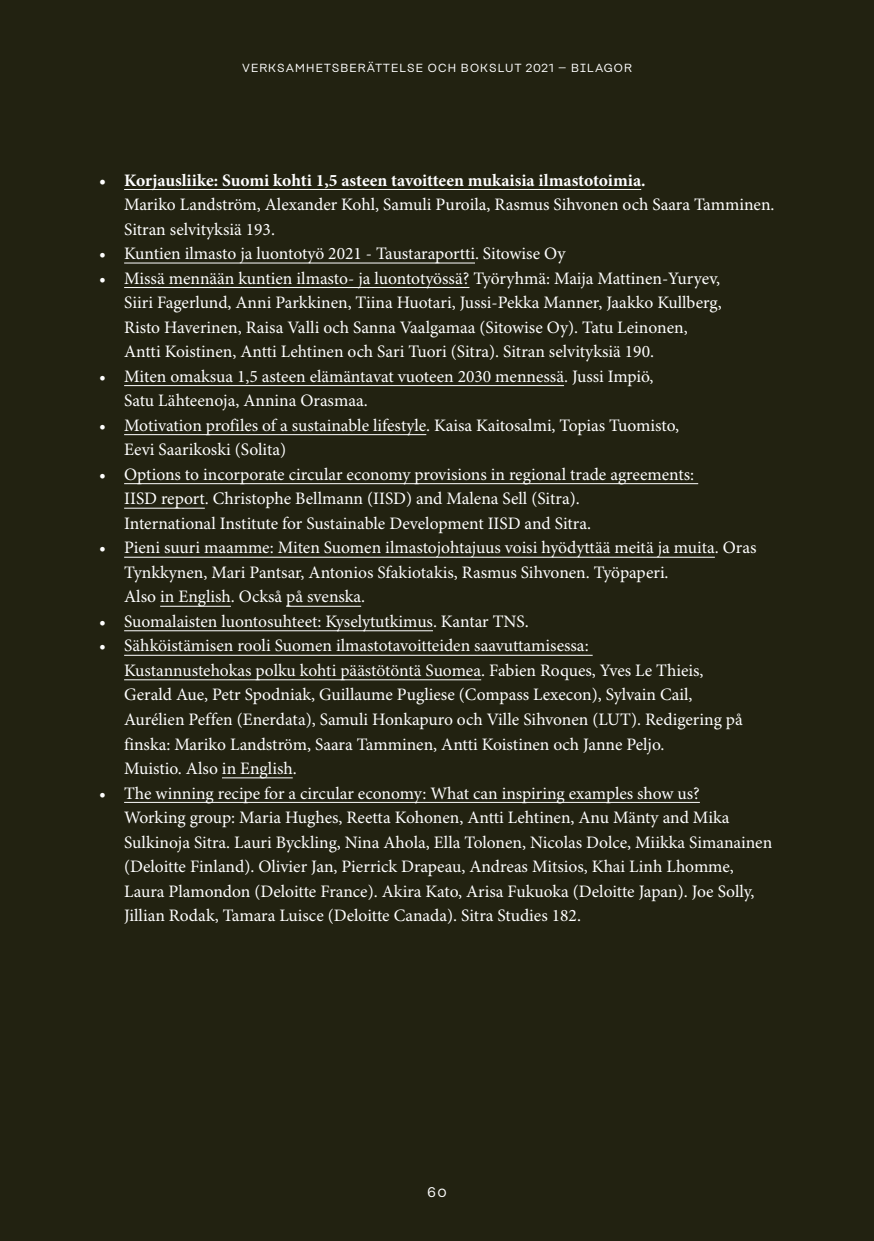
<style>
.page{position:relative;width:874px;height:1241px;background:#fff}
.page>*{position:absolute;margin:0;border:0;box-sizing:border-box;transform-origin:0 0}
.t1{font:17.5px/24.5px "Minion Pro";letter-spacing:-.005em;color:#fff}
.t2{font:14px "Rational Text";color:#fff}
.t3{font:11.72px "Rational Text";letter-spacing:.04em;color:#fff}
.s1{font-weight:700}
</style>
<div class="page">
<div style="left:0;top:0;width:873px;height:1240px;background:#221"></div>
<hr style="left:124px;top:189px;width:517px;height:1px;background:#fff">
<hr style="left:124px;top:263px;width:351px;height:1px;background:#fff">
<hr style="left:124px;top:287px;width:345px;height:1px;background:#fff">
<hr style="left:124px;top:385px;width:439px;height:1px;background:#fff">
<hr style="left:124px;top:434px;width:302px;height:1px;background:#fff">
<hr style="left:124px;top:483px;width:573px;height:1px;background:#fff">
<hr style="left:124px;top:508px;width:81px;height:1px;background:#fff">
<hr style="left:124px;top:557px;width:590px;height:1px;background:#fff">
<hr style="left:160px;top:606px;width:71px;height:1px;background:#fff">
<hr style="left:286px;top:606px;width:75px;height:1px;background:#fff">
<hr style="left:124px;top:630px;width:309px;height:1px;background:#fff">
<hr style="left:124px;top:655px;width:468px;height:1px;background:#fff">
<hr style="left:124px;top:679px;width:357px;height:1px;background:#fff">
<hr style="left:222px;top:777px;width:70px;height:1px;background:#fff">
<hr style="left:124px;top:802px;width:575px;height:1px;background:#fff">
<p class="t3" style="left:241px;top:62px;width:348px">VERKSAMHETSBERÄTTELSE OCH BOKSLUT 2021 – BILAGOR</p>
<p class="t1" style="left:124px;top:168px;width:651px;text-indent:-25px"><span class="s1">• Korjausliike: Suomi kohti 1,5 asteen tavoitteen mukaisia ilmastotoimia.<br></span>Mariko Landström, Alexander Kohl, Samuli Puroila, Rasmus Sihvonen och Saara Tamminen.<br>Sitran selvityksiä 193.</p>
<p class="t1" style="left:99px;top:242px;width:467px">• Kuntien ilmasto ja luontotyö 2021 - Taustaraportti. Sitowise Oy</p>
<p class="t1" style="left:124px;top:266px;width:598px;text-indent:-25px">• Missä mennään kuntien ilmasto- ja luontotyössä? Työryhmä: Maija Mattinen-Yuryev, Siiri Fagerlund, Anni Parkkinen, Tiina Huotari, Jussi-Pekka Manner, Jaakko Kullberg, Risto Haverinen, Raisa Valli och Sanna Vaalgamaa (Sitowise Oy). Tatu Leinonen, Antti Koistinen, Antti Lehtinen och Sari Tuori (Sitra). Sitran selvityksiä 190.</p>
<p class="t1" style="left:124px;top:364px;width:530px;text-indent:-25px">• Miten omaksua 1,5 asteen elämäntavat vuoteen 2030 mennessä. Jussi Impiö,<br>Satu Lähteenoja, Annina Orasmaa.</p>
<p class="t1" style="left:124px;top:413px;width:556px;text-indent:-25px">• Motivation profiles of a sustainable lifestyle. Kaisa Kaitosalmi, Topias Tuomisto,<br>Eevi Saarikoski (Solita)</p>
<p class="t1" style="left:124px;top:462px;width:571px;text-indent:-25px">• Options to incorporate circular economy provisions in regional trade agreements:<br>IISD report. Christophe Bellmann (IISD) and Malena Sell (Sitra).<br>International Institute for Sustainable Development IISD and Sitra.</p>
<p class="t1" style="left:124px;top:536px;width:633px;text-indent:-25px">• Pieni suuri maamme: Miten Suomen ilmastojohtajuus voisi hyödyttää meitä ja muita. Oras<br>Tynkkynen, Mari Pantsar, Antonios Sfakiotakis, Rasmus Sihvonen. Työpaperi.<br>Also in English. Också på svenska.</p>
<p class="t1" style="left:99px;top:609px;width:431px">• Suomalaisten luontosuhteet: Kyselytutkimus. Kantar TNS.</p>
<p class="t1" style="left:124px;top:634px;width:620px;text-indent:-25px">• Sähköistämisen rooli Suomen ilmastotavoitteiden saavuttamisessa:<br>Kustannustehokas polku kohti päästötöntä Suomea. Fabien Roques, Yves Le Thieis, Gerald Aue, Petr Spodniak, Guillaume Pugliese (Compass Lexecon), Sylvain Cail, Aurélien Peffen (Enerdata), Samuli Honkapuro och Ville Sihvonen (LUT). Redigering på finska: Mariko Landström, Saara Tamminen, Antti Koistinen och Janne Peljo.<br>Muistio. Also in English.</p>
<p class="t1" style="left:124px;top:781px;width:649px;text-indent:-25px">• The winning recipe for a circular economy: What can inspiring examples show us?<br>Working group: Maria Hughes, Reetta Kohonen, Antti Lehtinen, Anu Mänty and Mika Sulkinoja Sitra. Lauri Byckling, Nina Ahola, Ella Tolonen, Nicolas Dolce, Miikka Simanainen (Deloitte Finland). Olivier Jan, Pierrick Drapeau, Andreas Mitsios, Khai Linh Lhomme, Laura Plamondon (Deloitte France). Akira Kato, Arisa Fukuoka (Deloitte Japan). Joe Solly, Jillian Rodak, Tamara Luisce (Deloitte Canada). Sitra Studies 182.</p>
<p class="t2" style="left:427px;top:1183px;width:21px">60</p>
</div>
